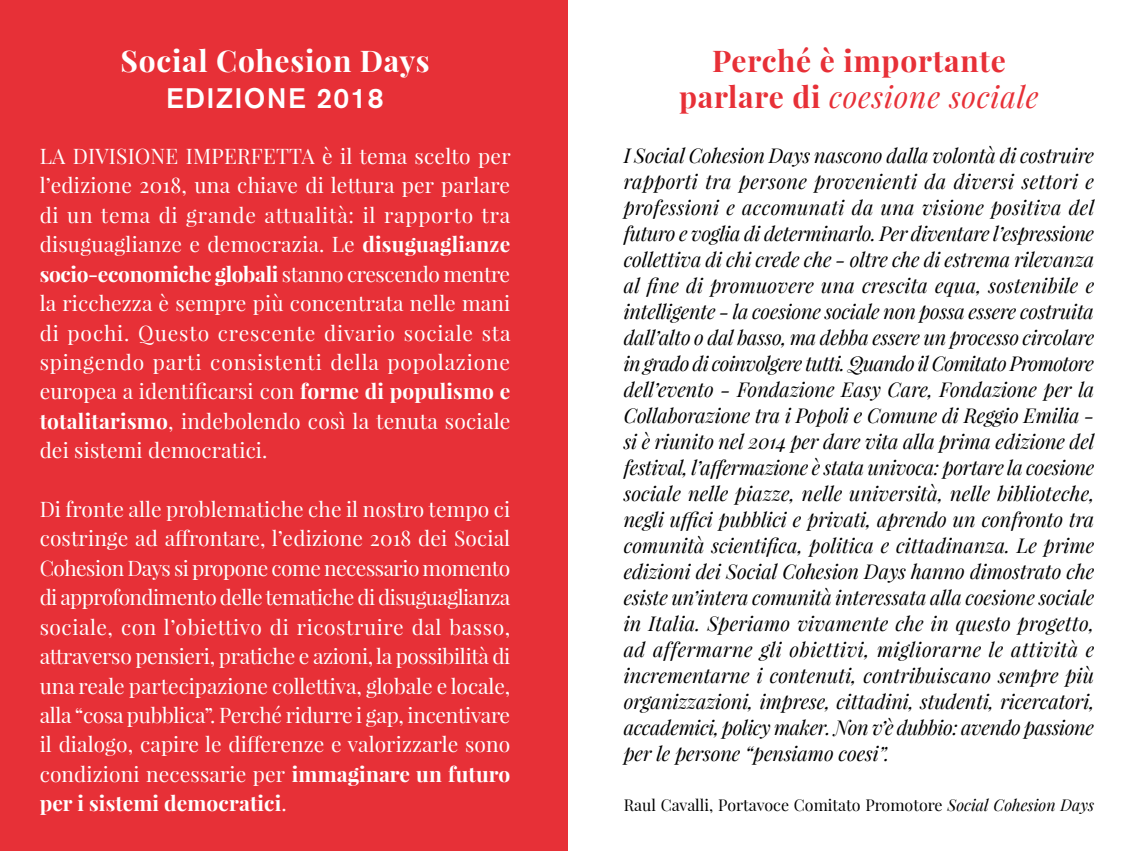
<style>
.page{position:relative;width:1134px;height:851px;background:#fff}
.page>*{position:absolute;margin:0;border:0;box-sizing:border-box;transform-origin:0 0}
.t1{font:700 30px/36px "Playfair Display";letter-spacing:.025em;color:#e73037;text-align:center}
.t2{font:700 30px "Playfair Display";letter-spacing:.025em;color:#fff}
.t3{font:500 28px "Akzidenz Grotesk BQ";letter-spacing:.05em;color:#fff}
.t4{font:21px/29.4px "Playfair Display";letter-spacing:.005em;color:#fff;text-align:justify}
.t5{font:italic 20px/26px "Playfair Display";letter-spacing:-.015em;color:#000;text-align:justify}
.t6{font:16px "Playfair Display";color:#000}
.s1{font-weight:700}
.s2{font-weight:400;font-style:italic}
.s3{font-style:italic}
</style>
<div class="page">
<div style="left:0;top:0;width:567px;height:850px;background:#e73037"></div>
<h1 class="t2" style="left:120px;top:42px;width:311px">Social Cohesion Days</h1>
<h2 class="t3" style="left:166px;top:81px;width:219px">EDIZIONE 2018</h2>
<p class="t4" style="left:40px;top:141px;width:472px">LA DIVISIONE IMPERFETTA è il tema scelto per l’edizione 2018, una chiave di lettura per parlare di un tema di grande attualità: il rapporto tra disuguaglianze e democrazia. Le <span class="s1">disuguaglianze socio-economiche globali</span> stanno crescendo mentre la ricchezza è sempre più concentrata nelle mani di pochi. Questo crescente divario sociale sta spingendo parti consistenti della popolazione europea a identificarsi con <span class="s1">forme di populismo e totalitarismo</span>, indebolendo così la tenuta sociale dei sistemi democratici.</p>
<p class="t4" style="left:40px;top:494px;width:472px">Di fronte alle problematiche che il nostro tempo ci costringe ad affrontare, l’edizione 2018 dei Social Cohesion Days si propone come necessario momento di approfondimento delle tematiche di disuguaglianza sociale, con l’obiettivo di ricostruire dal basso, attraverso pensieri, pratiche e azioni, la possibilità di una reale partecipazione collettiva, globale e locale, alla “cosa pubblica”. Perché ridurre i gap, incentivare il dialogo, capire le differenze e valorizzarle sono condizioni necessarie per <span class="s1">immaginare un futuro per i sistemi democratici</span>.</p>
<h1 class="t1" style="left:679px;top:43px;width:361px">Perché è importante parlare di <span class="s2">coesione sociale</span></h1>
<p class="t5" style="left:624px;top:142px;width:472px">I Social Cohesion Days nascono dalla volontà di costruire rapporti tra persone provenienti da diversi settori e professioni e accomunati da una visione positiva del futuro e voglia di determinarlo. Per diventare l’espressione collettiva di chi crede che - oltre che di estrema rilevanza al fine di promuovere una crescita equa, sostenibile e intelligente - la coesione sociale non possa essere costruita dall’alto o dal basso, ma debba essere un processo circolare in grado di coinvolgere tutti. Quando il Comitato Promotore dell’evento - Fondazione Easy Care, Fondazione per la Collaborazione tra i Popoli e Comune di Reggio Emilia - si è riunito nel 2014 per dare vita alla prima edizione del festival, l’affermazione è stata univoca: portare la coesione sociale nelle piazze, nelle università, nelle biblioteche, negli uffici pubblici e privati, aprendo un confronto tra comunità scientifica, politica e cittadinanza. Le prime edizioni dei Social Cohesion Days hanno dimostrato che esiste un’intera comunità interessata alla coesione sociale in Italia. Speriamo vivamente che in questo progetto, ad affermarne gli obiettivi, migliorarne le attività e incrementarne i contenuti, contribuiscano sempre più organizzazioni, imprese, cittadini, studenti, ricercatori, accademici, policy maker. Non v’è dubbio: avendo passione per le persone “pensiamo coesi”.</p>
<p class="t6" style="left:624px;top:795px;width:472px">Raul Cavalli, Portavoce Comitato Promotore <span class="s3">Social Cohesion Days</span></p>
</div>
